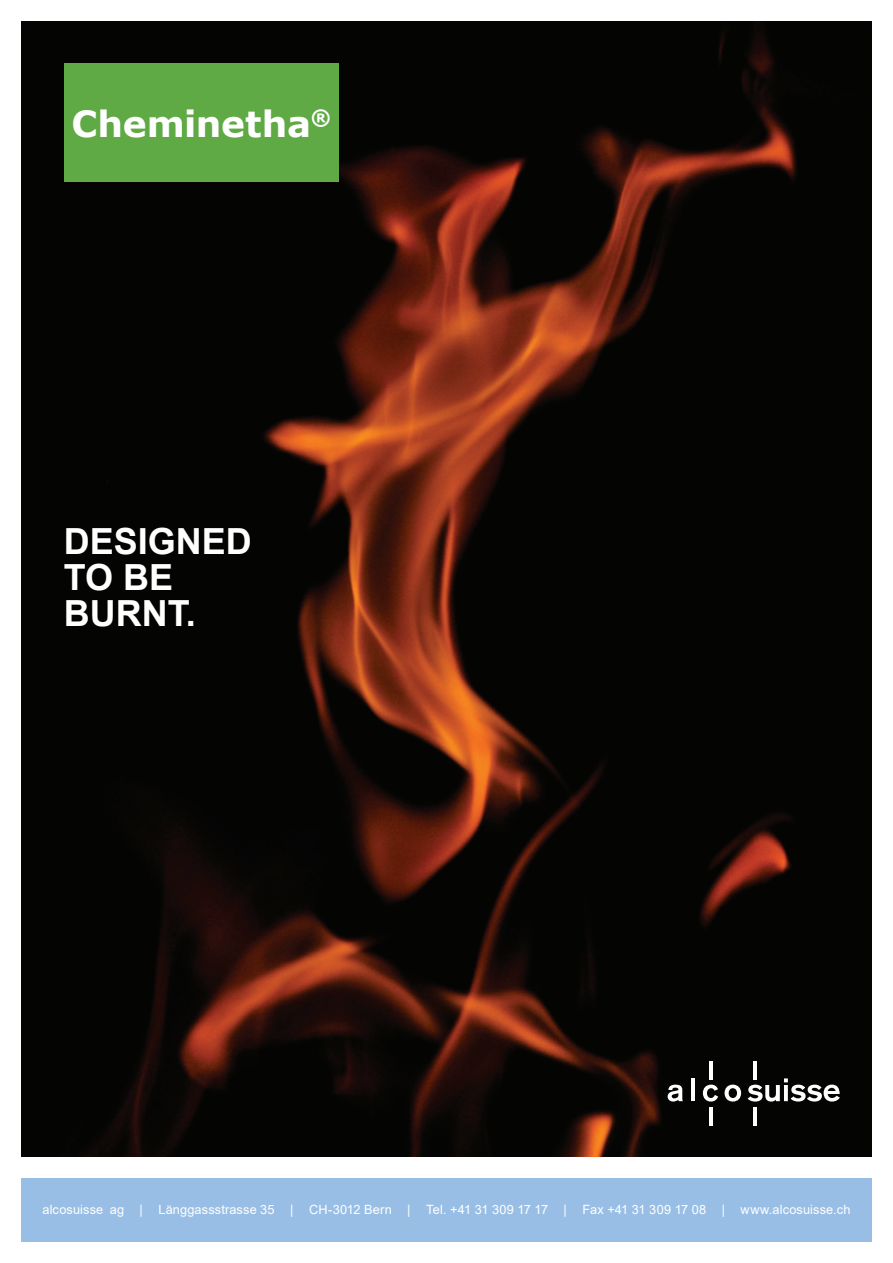
<style>
.page{position:relative;width:893px;height:1263px;background:#fff}
.page>*{position:absolute;margin:0;border:0;box-sizing:border-box;transform-origin:0 0}
.t1{font:700 36px/36px "Arial";color:#fff}
.t2{font:700 36px "Verdana";letter-spacing:-.01em;color:#fff}
.t3{font:12.75px "Arial";letter-spacing:.01em;color:#fff}
</style>
<div class="page">
<div style="left:21px;top:1178px;width:851px;height:64px;background:#99bee5"></div>
<img style="left:21px;top:21px;width:851px;height:1136px">
<hr style="left:709px;top:1061px;width:4px;height:19px;background:#fff">
<hr style="left:753px;top:1061px;width:4px;height:19px;background:#fff">
<hr style="left:709px;top:1107px;width:4px;height:18px;background:#fff">
<hr style="left:753px;top:1107px;width:4px;height:18px;background:#fff">
<svg style="left:668px;top:1084px;width:15px;height:17px"></svg>
<hr style="left:691px;top:1078px;width:4px;height:23px;background:#fff">
<svg style="left:703px;top:1084px;width:15px;height:17px"></svg>
<svg style="left:725px;top:1084px;width:16px;height:17px"></svg>
<svg style="left:748px;top:1078px;width:92px;height:23px"></svg>
<div style="left:64px;top:64px;width:275px;height:118px;background:#5faa44"></div>
<h1 class="t2" style="left:71px;top:98px;width:261px">Cheminetha<sup>®</sup></h1>
<h1 class="t1" style="left:64px;top:523px;width:190px">DESIGNED<br>TO BE<br>BURNT.</h1>
<p class="t3" style="left:43px;top:1201px;width:809px">alcosuisse ag | Länggassstrasse 35 | CH-3012 Bern | Tel. +41 31 309 17 17 | Fax +41 31 309 17 08 | www.alcosuisse.ch</p>
</div>
